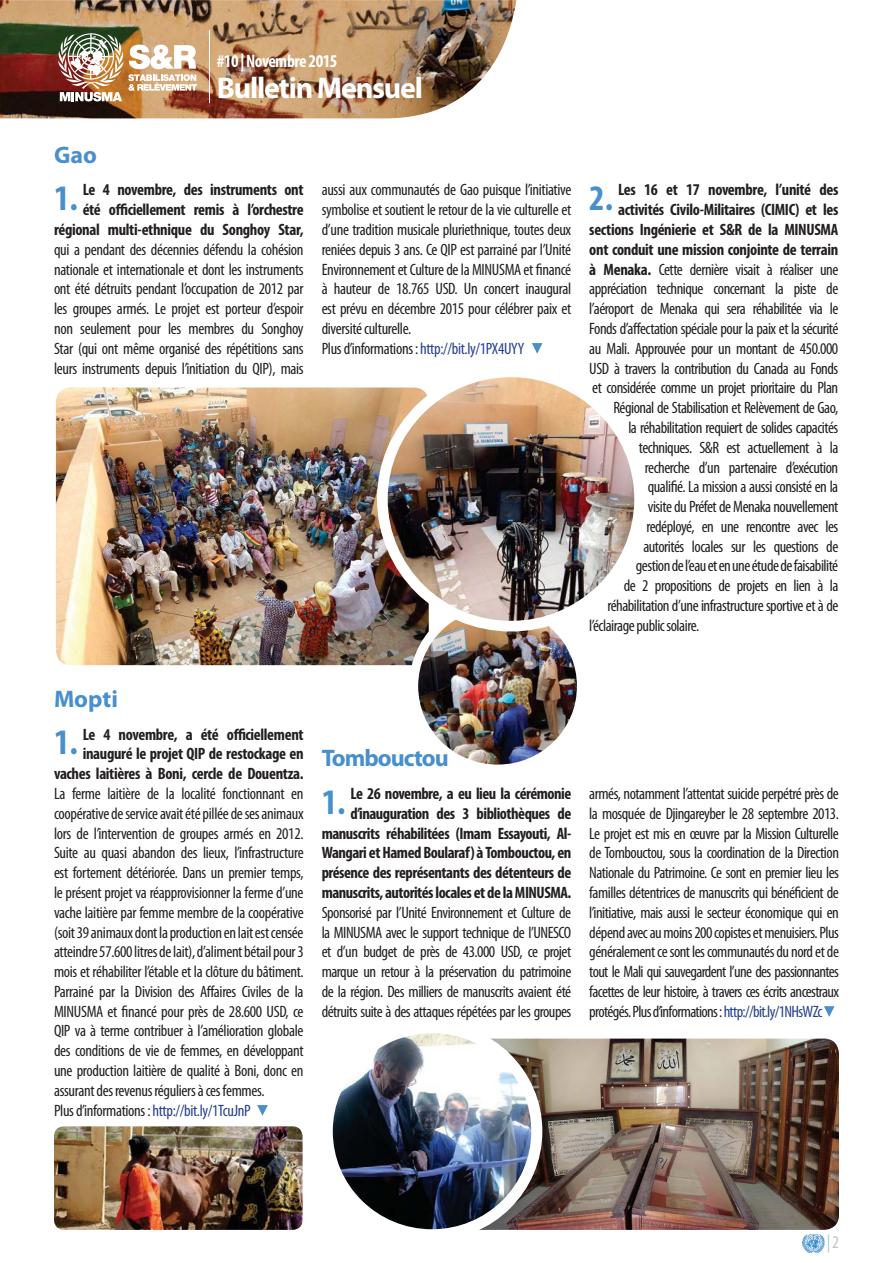
<style>
.page{position:relative;width:893px;height:1263px;background:#fff}
.page>*{position:absolute;margin:0;border:0;box-sizing:border-box;transform-origin:0 0}
.t1{font:700 condensed 36px "Myriad Pro";color:#488fcd}
.t2{font:700 30px "Myriad Pro";letter-spacing:-.04em;color:#fff}
.t3{font:700 24px "Myriad Pro";letter-spacing:-.04em;color:#488fcd}
.t4{font:700 condensed 18px "Myriad Pro";letter-spacing:-.03em;color:#fff}
.t5{font:condensed 18px "Myriad Pro";color:#c1c3c5}
.t6{font:condensed 16.5px/19.8px "Myriad Pro";letter-spacing:-.02em;color:#231f20;text-align:justify}
.t7{font:700 condensed 16.5px/19.8px "Myriad Pro";letter-spacing:-.02em;color:#231f20;text-align:right}
.s1{font-size:36px;color:#488fcd}
.s2{color:#25408e}
.s3{font-weight:700}
</style>
<div class="page">
<img style="left:803px;top:1234px;width:22px;height:19px">
<img style="left:0;top:0;width:516px;height:118px">
<hr style="left:209px;top:31px;width:1px;height:72px;background:#fff">
<img style="left:57px;top:32px;width:140px;height:69px">
<svg style="left:257px;top:1105px;width:11px;height:11px"></svg>
<svg style="left:532px;top:343px;width:10px;height:11px"></svg>
<img style="left:54px;top:1126px;width:249px;height:104px;border-radius:10px">
<img style="left:56px;top:388px;width:373px;height:277px;border-radius:15px">
<img style="left:409px;top:632px;width:168px;height:133px">
<img style="left:377px;top:377px;width:258px;height:255px">
<img style="left:466px;top:1039px;width:373px;height:191px;border-radius:15px">
<img style="left:332px;top:1033px;width:210px;height:197px">
<svg style="left:824px;top:1006px;width:10px;height:11px"></svg>
<p class="t4" style="left:217px;top:54px;width:122px">#10 | Novembre 2015</p>
<h2 class="t2" style="left:217px;top:70px;width:208px">Bulletin Mensuel</h2>
<h3 class="t3" style="left:54px;top:140px;width:45px">Gao</h3>
<p class="t7" style="left:54px;top:181px;width:251px"><span class="s1">1.</span> Le 4 novembre, des instruments ont été officiellement remis à l’orchestre régional multi-ethnique du Songhoy Star,</p>
<p class="t6" style="left:54px;top:240px;width:251px">qui a pendant des décennies défendu la cohésion nationale et internationale et dont les instruments ont été détruits pendant l’occupation de 2012 par les groupes armés. Le projet est porteur d’espoir non seulement pour les membres du Songhoy Star (qui ont même organisé des répétitions sans leurs instruments depuis l’initiation du QIP), mais</p>
<p class="t6" style="left:322px;top:181px;width:251px;text-align:left">aussi aux communautés de Gao puisque l’initiative symbolise et soutient le retour de la vie culturelle et d’une tradition musicale pluriethnique, toutes deux reniées depuis 3 ans. Ce QIP est parrainé par l’Unité Environnement et Culture de la MINUSMA et financé à hauteur de 18.765 USD. Un concert inaugural est prévu en décembre 2015 pour célébrer paix et diversité culturelle.<br>Plus d’informations : <span class="s2">http://bit.ly/1PX4UYY</span></p>
<p class="t7" style="left:589px;top:181px;width:251px"><span class="s1">2.</span> Les 16 et 17 novembre, l’unité des</p>
<p class="t7" style="left:618px;top:201px;width:222px">activités Civilo-Militaires (CIMIC) et les</p>
<p class="t7" style="left:589px;top:221px;width:250px">sections Ingénierie et S&amp;R de la MINUSMA</p>
<p class="t7" style="left:589px;top:240px;width:250px">ont conduit une mission conjointe de terrain</p>
<p class="t6" style="left:589px;top:260px;width:250px"><span class="s3">à Menaka.</span> Cette dernière visait à réaliser une</p>
<p class="t6" style="left:589px;top:280px;width:250px">appréciation technique concernant la piste de</p>
<p class="t6" style="left:589px;top:300px;width:250px">l’aéroport de Menaka qui sera réhabilitée via le</p>
<p class="t6" style="left:589px;top:320px;width:251px">Fonds d’affectation spéciale pour la paix et la sécurité</p>
<p class="t6" style="left:589px;top:339px;width:250px">au Mali. Approuvée pour un montant de 450.000</p>
<p class="t6" style="left:589px;top:359px;width:250px">USD à travers la contribution du Canada au Fonds</p>
<p class="t6" style="left:592px;top:379px;width:247px">et considérée comme un projet prioritaire du Plan</p>
<p class="t6" style="left:613px;top:399px;width:226px">Régional de Stabilisation et Relèvement de Gao,</p>
<p class="t6" style="left:628px;top:419px;width:211px">la réhabilitation requiert de solides capacités</p>
<p class="t6" style="left:639px;top:438px;width:201px">techniques. S&amp;R est actuellement à la</p>
<p class="t6" style="left:645px;top:458px;width:195px">recherche d’un partenaire d’exécution</p>
<p class="t6" style="left:648px;top:478px;width:192px">qualifié. La mission a aussi consisté en la</p>
<p class="t6" style="left:648px;top:498px;width:192px">visite du Préfet de Menaka nouvellement</p>
<p class="t6" style="left:646px;top:518px;width:194px">redéployé, en une rencontre avec les</p>
<p class="t6" style="left:643px;top:537px;width:196px">autorités locales sur les questions de</p>
<p class="t6" style="left:636px;top:557px;width:204px">gestion de l’eau et en une étude de faisabilité</p>
<p class="t6" style="left:624px;top:577px;width:216px">de 2 propositions de projets en lien à la</p>
<p class="t6" style="left:607px;top:597px;width:233px">réhabilitation d’une infrastructure sportive et à de</p>
<p class="t6" style="left:589px;top:617px;width:111px">l’éclairage public solaire.</p>
<h3 class="t3" style="left:54px;top:685px;width:65px">Mopti</h3>
<p class="t7" style="left:54px;top:725px;width:251px"><span class="s1">1.</span> Le 4 novembre, a été officiellement inauguré le projet QIP de restockage en vaches laitières à Boni, cercle de Douentza.</p>
<p class="t6" style="left:54px;top:785px;width:251px;text-align:left">La ferme laitière de la localité fonctionnant en coopérative de service avait été pillée de ses animaux lors de l’intervention de groupes armés en 2012.<br>Suite au quasi abandon des lieux, l’infrastructure est fortement détériorée. Dans un premier temps, le présent projet va réapprovisionner la ferme d’une vache laitière par femme membre de la coopérative (soit 39 animaux dont la production en lait est censée atteindre 57.600 litres de lait), d’aliment bétail pour 3 mois et réhabiliter l’étable et la clôture du bâtiment.<br>Parrainé par la Division des Affaires Civiles de la MINUSMA et financé pour près de 28.600 USD, ce QIP va à terme contribuer à l’amélioration globale des conditions de vie de femmes, en développant une production laitière de qualité à Boni, donc en assurant des revenus réguliers à ces femmes.<br>Plus d’informations : <span class="s2">http://bit.ly/1TcuJnP</span></p>
<h3 class="t3" style="left:322px;top:744px;width:129px">Tombouctou</h3>
<p class="t7" style="left:322px;top:785px;width:251px">Le 26 novembre, a eu lieu la cérémonie d’inauguration des 3 bibliothèques de manuscrits réhabilitées (Imam Essayouti, Al-Wangari et Hamed Boularaf) à Tombouctou, en présence des représentants des détenteurs de manuscrits, autorités locales et de la MINUSMA.</p>
<p class="t6" style="left:322px;top:903px;width:251px">Sponsorisé par l’Unité Environnement et Culture de la MINUSMA avec le support technique de l’UNESCO et d’un budget de près de 43.000 USD, ce projet marque un retour à la préservation du patrimoine de la région. Des milliers de manuscrits avaient été détruits suite à des attaques répétées par les groupes</p>
<h1 class="t1" style="left:322px;top:788px;width:25px">1.</h1>
<p class="t6" style="left:589px;top:785px;width:251px">armés, notamment l’attentat suicide perpétré près de la mosquée de Djingareyber le 28 septembre 2013.<br>Le projet est mis en œuvre par la Mission Culturelle de Tombouctou, sous la coordination de la Direction Nationale du Patrimoine. Ce sont en premier lieu les familles détentrices de manuscrits qui bénéficient de l’initiative, mais aussi le secteur économique qui en dépend avec au moins 200 copistes et menuisiers. Plus généralement ce sont les communautés du nord et de tout le Mali qui sauvegardent l’une des passionnantes facettes de leur histoire, à travers ces écrits ancestraux protégés. Plus d’informations : <span class="s2">http://bit.ly/1NHsWZc</span></p>
<p class="t5" style="left:827px;top:1235px;width:14px">| 2</p>
</div>
